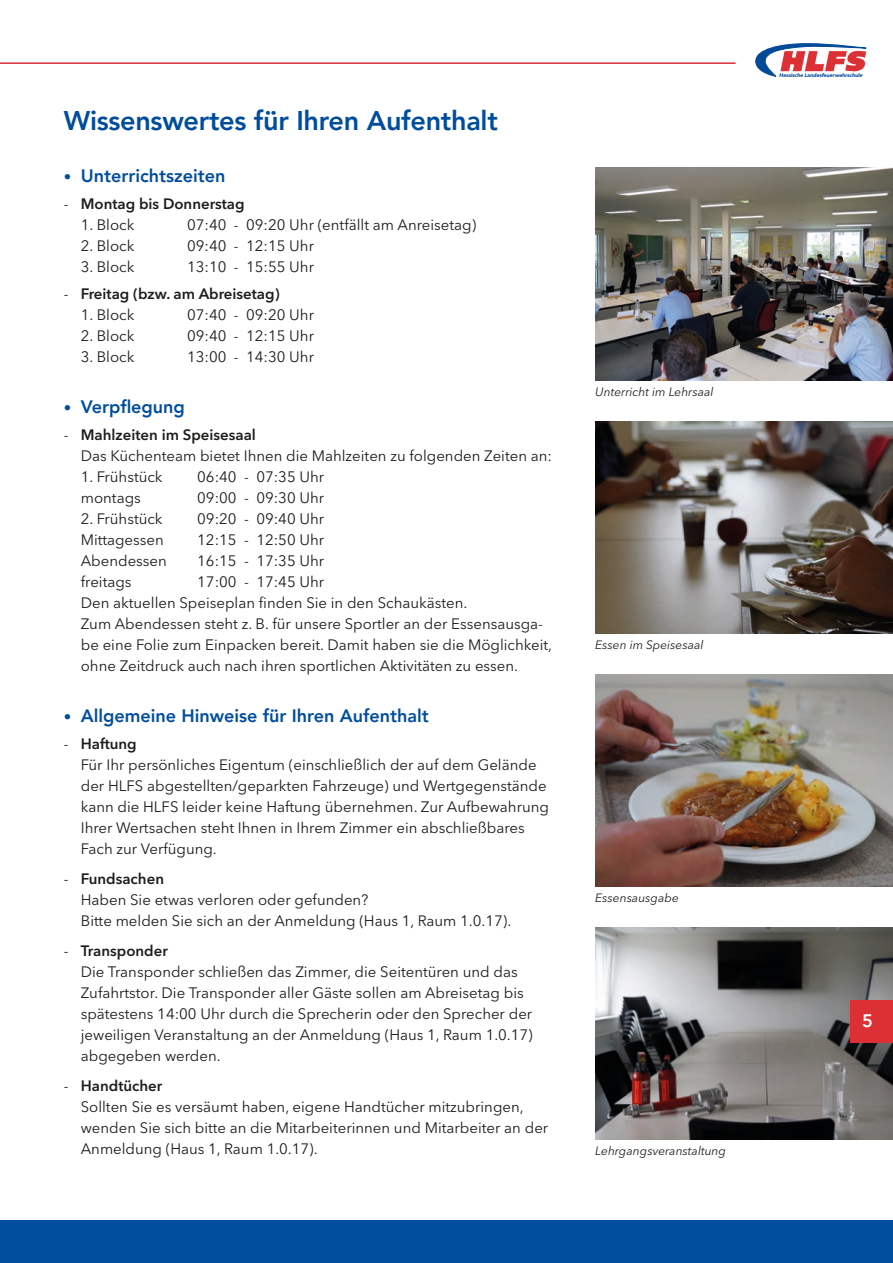
<style>
.page{position:relative;width:893px;height:1263px;background:#fff}
.page>*{position:absolute;margin:0;border:0;box-sizing:border-box;transform-origin:0 0}
.t1{font:800 27px "Avenir LT Pro";letter-spacing:-.01em;color:#004d9d}
.t2{font:800 18px "Avenir LT Pro";color:#004d9d}
.t3{font:600 18px "Avenir Next LT Pro";color:#fff}
.t4{font:15px/21px "Avenir Next LT Pro";color:#1d1d1b}
.t5{font:600 15px "Avenir Next LT Pro";color:#1d1d1b}
.t6{font:italic 12px "Avenir Next LT Pro";color:#1d1d1b}
.t7{font:italic 900 5.4px "Avenir";letter-spacing:-.015em;color:#004a97}
.s1{font-family:"Avenir Next LT Pro";font-weight:400;font-size:15px}
.s2{font-weight:400}
.s3{font-weight:600}
</style>
<div class="page">
<hr style="left:0;top:62px;width:736px;height:2px;background:#dc3035">
<svg style="left:756px;top:44px;width:110px;height:33px"></svg>
<img style="left:595px;top:927px;width:298px;height:213px">
<img style="left:595px;top:168px;width:298px;height:213px">
<img style="left:595px;top:421px;width:298px;height:213px">
<img style="left:595px;top:674px;width:298px;height:213px">
<div style="left:0;top:1220px;width:893px;height:43px;background:#004d9d"></div>
<div style="left:850px;top:1000px;width:43px;height:43px;background:#dc3035"></div>
<h1 class="t1" style="left:64px;top:105px;width:436px">Wissenswertes für Ihren Aufenthalt</h1>
<p class="t2" style="left:64px;top:165px;width:163px"><span class="s1">•</span> Unterrichtszeiten</p>
<p class="t5" style="left:64px;top:194px;width:182px"><span class="s2">-</span> Montag bis Donnerstag</p>
<p class="t4" style="left:81px;top:214px;width:55px">1. Block</p>
<p class="t4" style="left:187px;top:214px;width:291px">07:40 - 09:20 Uhr (entfällt am Anreisetag)</p>
<p class="t4" style="left:81px;top:235px;width:55px">2. Block</p>
<p class="t4" style="left:187px;top:235px;width:128px">09:40 - 12:15 Uhr</p>
<p class="t4" style="left:81px;top:256px;width:55px">3. Block</p>
<p class="t4" style="left:187px;top:256px;width:128px">13:10 - 15:55 Uhr</p>
<p class="t5" style="left:64px;top:284px;width:217px"><span class="s2">-</span> Freitag (bzw. am Abreisetag)</p>
<p class="t4" style="left:81px;top:304px;width:55px">1. Block</p>
<p class="t4" style="left:187px;top:304px;width:128px">07:40 - 09:20 Uhr</p>
<p class="t4" style="left:81px;top:325px;width:55px">2. Block</p>
<p class="t4" style="left:187px;top:325px;width:128px">09:40 - 12:15 Uhr</p>
<p class="t4" style="left:81px;top:346px;width:55px">3. Block</p>
<p class="t4" style="left:187px;top:346px;width:128px">13:00 - 14:30 Uhr</p>
<p class="t2" style="left:64px;top:396px;width:123px"><span class="s1">•</span> Verpflegung</p>
<p class="t4" style="left:81px;top:424px;width:473px;text-indent:-17px">- <span class="s3">Mahlzeiten im Speisesaal<br></span>Das Küchenteam bietet Ihnen die Mahlzeiten zu folgenden Zeiten an:</p>
<p class="t4" style="left:81px;top:466px;width:83px">1. Frühstück</p>
<p class="t4" style="left:197px;top:466px;width:128px">06:40 - 07:35 Uhr</p>
<p class="t4" style="left:81px;top:487px;width:62px">montags</p>
<p class="t4" style="left:197px;top:487px;width:128px">09:00 - 09:30 Uhr</p>
<p class="t4" style="left:81px;top:508px;width:83px">2. Frühstück</p>
<p class="t4" style="left:197px;top:508px;width:128px">09:20 - 09:40 Uhr</p>
<p class="t4" style="left:81px;top:529px;width:85px">Mittagessen</p>
<p class="t4" style="left:197px;top:529px;width:128px">12:15 - 12:50 Uhr</p>
<p class="t4" style="left:81px;top:550px;width:88px">Abendessen</p>
<p class="t4" style="left:197px;top:550px;width:128px">16:15 - 17:35 Uhr</p>
<p class="t4" style="left:81px;top:571px;width:52px">freitags</p>
<p class="t4" style="left:81px;top:571px;width:473px;text-indent:116px">17:00 - 17:45 Uhr<br>Den aktuellen Speiseplan finden Sie in den Schaukästen.<br>Zum Abendessen steht z. B. für unsere Sportler an der Essensausga&shy;be eine Folie zum Einpacken bereit. Damit haben sie die Möglichkeit, ohne Zeitdruck auch nach ihren sportlichen Aktivitäten zu essen.</p>
<p class="t2" style="left:64px;top:705px;width:367px"><span class="s1">•</span> Allgemeine Hinweise für Ihren Aufenthalt</p>
<p class="t4" style="left:81px;top:733px;width:470px;text-indent:-17px">- <span class="s3">Haftung<br></span>Für Ihr persönliches Eigentum (einschließlich der auf dem Gelände der HLFS abgestellten/geparkten Fahrzeuge) und Wertgegenstände kann die HLFS leider keine Haftung übernehmen. Zur Aufbewahrung Ihrer Wertsachen steht Ihnen in Ihrem Zimmer ein abschließbares Fach zur Verfügung.</p>
<p class="t4" style="left:81px;top:868px;width:432px;text-indent:-17px">- <span class="s3">Fundsachen<br></span>Haben Sie etwas verloren oder gefunden?<br>Bitte melden Sie sich an der Anmeldung (Haus 1, Raum 1.0.17).</p>
<p class="t4" style="left:81px;top:940px;width:453px;text-indent:-17px">- <span class="s3">Transponder<br></span>Die Transponder schließen das Zimmer, die Seitentüren und das Zufahrtstor. Die Transponder aller Gäste sollen am Abreisetag bis spätestens 14:00 Uhr durch die Sprecherin oder den Sprecher der jeweiligen Veranstaltung an der Anmeldung (Haus 1, Raum 1.0.17) abgegeben werden.</p>
<p class="t4" style="left:81px;top:1075px;width:469px;text-indent:-17px">- <span class="s3">Handtücher<br></span>Sollten Sie es versäumt haben, eigene Handtücher mitzubringen, wenden Sie sich bitte an die Mitarbeiterinnen und Mitarbeiter an der Anmeldung (Haus 1, Raum 1.0.17).</p>
<p class="t6" style="left:595px;top:385px;width:120px">Unterricht im Lehrsaal</p>
<p class="t6" style="left:595px;top:638px;width:110px">Essen im Speisesaal</p>
<p class="t6" style="left:595px;top:891px;width:85px">Essensausgabe</p>
<p class="t6" style="left:595px;top:1144px;width:132px">Lehrgangsveranstaltung</p>
<p class="t7" style="left:779px;top:72px;width:85px">Hessische Landesfeuerwehrschule</p>
<p class="t3" style="left:862px;top:1010px;width:12px">5</p>
</div>
